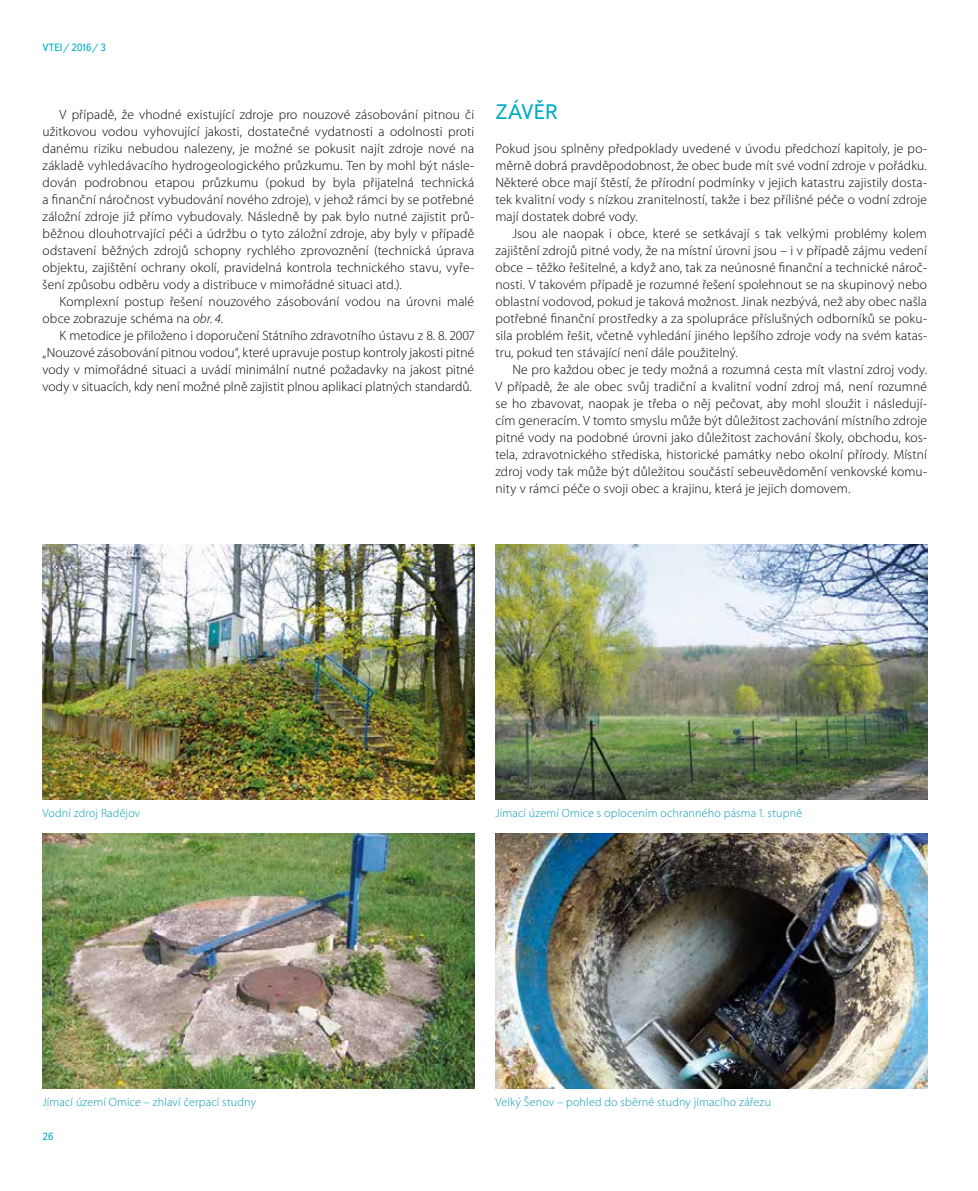
<style>
.page{position:relative;width:978px;height:1191px;background:#fff}
.page>*{position:absolute;margin:0;border:0;box-sizing:border-box;transform-origin:0 0}
.t1{font:21px "Textbook New";color:#00aec7}
.t2{font:300 13.5px/17px "Myriad Pro";letter-spacing:.01em;color:#000;text-align:justify}
.t3{font:300 12px "Myriad Pro";letter-spacing:.015em;color:#009ab1}
.t4{font:10.5px "Textbook New";color:#00aec7}
.s1{font-style:italic}
</style>
<div class="page">
<img style="left:495px;top:544px;width:432px;height:255px">
<img style="left:43px;top:544px;width:431px;height:255px">
<img style="left:495px;top:833px;width:432px;height:256px">
<img style="left:43px;top:833px;width:431px;height:256px">
<p class="t4" style="left:43px;top:41px;width:65px">VTEI/ 2016/ 3</p>
<p class="t2" style="left:43px;top:106px;width:433px;text-indent:17px">V případě, že vhodné existující zdroje pro nouzové zásobování pitnou či užitkovou vodou vyhovující jakosti, dostatečné vydatnosti a odolnosti proti danému riziku nebudou nalezeny, je možné se pokusit najít zdroje nové na základě vyhledávacího hydrogeologického průzkumu. Ten by mohl být násle‑ dován podrobnou etapou průzkumu (pokud by byla přijatelná technická a finanční náročnost vybudování nového zdroje), v jehož rámci by se potřebné záložní zdroje již přímo vybudovaly. Následně by pak bylo nutné zajistit prů‑ běžnou dlouhotrvající péči a údržbu o tyto záložní zdroje, aby byly v případě odstavení běžných zdrojů schopny rychlého zprovoznění (technická úprava objektu, zajištění ochrany okolí, pravidelná kontrola technického stavu, vyře‑ šení způsobu odběru vody a distribuce v mimořádné situaci atd.).</p>
<p class="t2" style="left:43px;top:293px;width:433px;text-indent:17px">Komplexní postup řešení nouzového zásobování vodou na úrovni malé obce zobrazuje schéma na <span class="s1">obr. 4</span>.</p>
<p class="t2" style="left:43px;top:327px;width:433px;text-indent:17px">K metodice je přiloženo i doporučení Státního zdravotního ústavu z 8. 8. 2007 „Nouzové zásobování pitnou vodou“, které upravuje postup kontroly jakosti pitné vody v mimořádné situaci a uvádí minimální nutné požadavky na jakost pitné vody v situacích, kdy není možné plně zajistit plnou aplikaci platných standardů.</p>
<h1 class="t1" style="left:496px;top:99px;width:64px">ZÁVĚR</h1>
<p class="t2" style="left:495px;top:140px;width:433px">Pokud jsou splněny předpoklady uvedené v úvodu předchozí kapitoly, je po&shy;měrně dobrá pravděpodobnost, že obec bude mít své vodní zdroje v pořádku.<br>Některé obce mají štěstí, že přírodní podmínky v jejich katastru zajistily dosta‑ tek kvalitní vody s nízkou zranitelností, takže i bez přílišné péče o vodní zdroje mají dostatek dobré vody.</p>
<p class="t2" style="left:495px;top:225px;width:433px;text-indent:17px">Jsou ale naopak i obce, které se setkávají s tak velkými problémy kolem zajištění zdrojů pitné vody, že na místní úrovni jsou – i v případě zájmu vedení obce – těžko řešitelné, a když ano, tak za neúnosné finanční a technické nároč‑ nosti. V takovém případě je rozumné řešení spolehnout se na skupinový nebo oblastní vodovod, pokud je taková možnost. Jinak nezbývá, než aby obec našla potřebné finanční prostředky a za spolupráce příslušných odborníků se poku‑ sila problém řešit, včetně vyhledání jiného lepšího zdroje vody na svém katas‑ tru, pokud ten stávající není dále použitelný.</p>
<p class="t2" style="left:495px;top:361px;width:433px;text-indent:17px">Ne pro každou obec je tedy možná a rozumná cesta mít vlastní zdroj vody.<br>V případě, že ale obec svůj tradiční a kvalitní vodní zdroj má, není rozumné se ho zbavovat, naopak je třeba o něj pečovat, aby mohl sloužit i následují‑ cím generacím. V tomto smyslu může být důležitost zachování místního zdroje pitné vody na podobné úrovni jako důležitost zachování školy, obchodu, kos‑ tela, zdravotnického střediska, historické památky nebo okolní přírody. Místní zdroj vody tak může být důležitou součástí sebeuvědomění venkovské komu‑ nity v rámci péče o svoji obec a krajinu, která je jejich domovem.</p>
<p class="t3" style="left:43px;top:805px;width:99px">Vodní zdroj Radějov</p>
<p class="t3" style="left:43px;top:1094px;width:215px">Jímací území Omice – zhlaví čerpací studny</p>
<p class="t4" style="left:43px;top:1130px;width:12px">26</p>
<p class="t3" style="left:495px;top:805px;width:308px">Jímací území Omice s oplocením ochranného pásma 1. stupně</p>
<p class="t3" style="left:495px;top:1094px;width:277px">Velký Šenov – pohled do sběrné studny jímacího zářezu</p>
</div>
